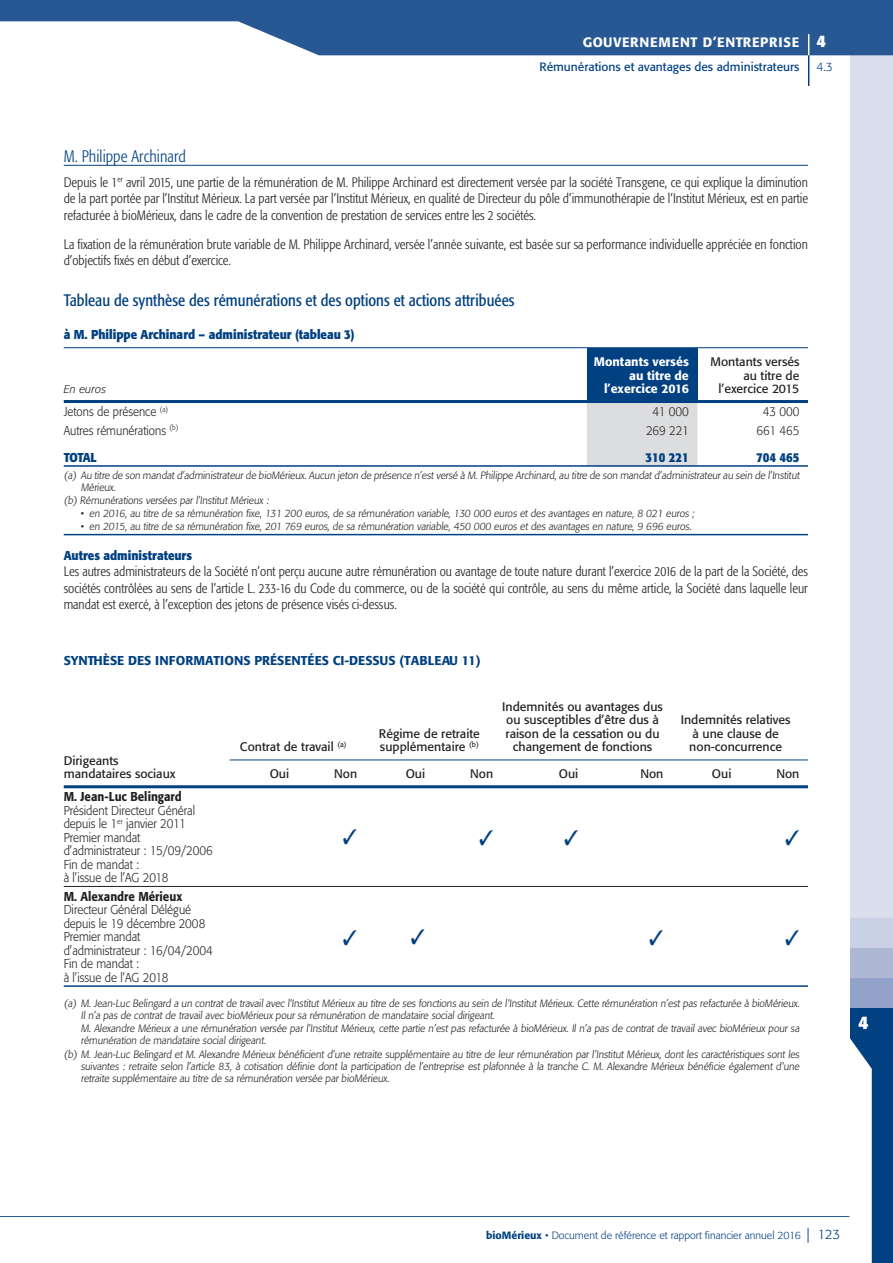
<style>
.page{position:relative;width:893px;height:1263px;background:#fff}
.page>*{position:absolute;margin:0;border:0;box-sizing:border-box;transform-origin:0 0}
.t1{font:700 18px "Formata";color:#fff}
.t2{font:16.5px "Formata Condensed";letter-spacing:.005em;color:#014081}
.t3{font:300 16.5px "Formata Condensed";letter-spacing:.005em;color:#014081}
.t4{font:300 13.5px/16.5px "Formata Condensed";color:#231f20;text-align:justify}
.t5{font:500 13.5px "Formata";letter-spacing:.05em;color:#fff}
.t6{font:300 12.75px/13.5px "Formata";color:#231f20;scale:.9 1}
.t7{font:700 12.75px "Formata";color:#014081;scale:.9 1}
.t8{font:500 12.75px "Formata";color:#014081}
.t9{font:500 12.75px "Formata";color:#231f20;scale:.9 1}
.t10{font:12.3px/13.5px "Formata";color:#231f20}
.t11{font:500 12.3px/13.5px "Formata";color:#fff;text-align:right}
.t12{font:12px "Formata";color:#014081}
.t13{font:300 12px "Formata";color:#014081}
.t14{font:italic 300 11.25px "Formata";letter-spacing:.01em;color:#231f20}
.t15{font:300 10.5px/12px "Formata";color:#231f20;scale:.95 1}
.t16{font:300 10.5px "Formata";color:#014081}
.s1{font-weight:700;font-size:16.5px}
.s2{font-weight:500}
.s3{font-size:15px}
.s4{font-size:13.5px}
</style>
<div class="page">
<hr style="left:0;top:1216px;width:893px;height:1px;background:#285894">
<div style="left:850px;top:0;width:43px;height:919px;background:#dadfed"></div>
<div style="left:850px;top:1216px;width:43px;height:47px;background:#014081"></div>
<div style="left:850px;top:1008px;width:43px;height:208px;background:#014081"></div>
<svg style="left:849px;top:1038px;width:23px;height:225px"></svg>
<svg style="left:0;top:0;width:893px;height:55px;fill:#285894"></svg>
<svg style="left:808px;top:34px;width:1px;height:21px"></svg>
<hr style="left:808px;top:55px;width:1px;height:31px;background:#014081">
<div style="left:850px;top:919px;width:43px;height:29px;background:#cbd1e5"></div>
<div style="left:850px;top:948px;width:43px;height:30px;background:#aeb8d5"></div>
<div style="left:850px;top:978px;width:43px;height:30px;background:#93a2c8"></div>
<hr style="left:64px;top:165px;width:744px;height:1px;background:#014081">
<div style="left:587px;top:348px;width:110px;height:54px;background:#014081"></div>
<div style="left:587px;top:403px;width:110px;height:62px;background:#dcdddf"></div>
<hr style="left:64px;top:347px;width:744px;height:1px;background:#014081">
<hr style="left:64px;top:400px;width:744px;height:3px;background:#014081">
<hr style="left:64px;top:465px;width:744px;height:2px;background:#014081">
<hr style="left:64px;top:534px;width:744px;height:1px;background:#014081">
<hr style="left:230px;top:760px;width:578px;height:1px;background:#014081">
<hr style="left:64px;top:785px;width:744px;height:3px;background:#014081">
<hr style="left:64px;top:886px;width:744px;height:1px;background:#231f20">
<hr style="left:64px;top:985px;width:744px;height:2px;background:#014081">
<p class="t5" style="left:583px;top:34px;width:245px">GOUVERNEMENT D’ENTREPRISE <span class="s1">4</span></p>
<p class="t12" style="left:539px;top:60px;width:262px">Rémunérations et avantages des administrateurs</p>
<p class="t13" style="left:816px;top:60px;width:18px">4.3</p>
<h2 class="t3" style="left:64px;top:146px;width:124px">M. Philippe Archinard</h2>
<p class="t4" style="left:64px;top:174px;width:746px">Depuis le 1<sup>er</sup> avril 2015, une partie de la rémunération de M. Philippe Archinard est directement versée par la société Transgene, ce qui explique la diminution de la part portée par l’Institut Mérieux. La part versée par l’Institut Mérieux, en qualité de Directeur du pôle d’immunothérapie de l’Institut Mérieux, est en partie refacturée à bioMérieux, dans le cadre de la convention de prestation de services entre les 2 sociétés.</p>
<p class="t4" style="left:64px;top:236px;width:746px">La fixation de la rémunération brute variable de M. Philippe Archinard, versée l’année suivante, est basée sur sa performance individuelle appréciée en fonction d’objectifs fixés en début d’exercice.</p>
<h2 class="t2" style="left:64px;top:291px;width:452px">Tableau de synthèse des rémunérations et des options et actions attribuées</h2>
<p class="t7" style="left:64px;top:327px;width:325px">à M. Philippe Archinard – administrateur (tableau 3)</p>
<p class="t14" style="left:64px;top:382px;width:44px">En euros</p>
<p class="t11" style="left:594px;top:355px;width:97px">Montants versés au titre de l’exercice 2016</p>
<p class="t10" style="left:710px;top:355px;width:90px;text-align:right">Montants versés au titre de l’exercice 2015</p>
<p class="t6" style="left:64px;top:405px;width:118px">Jetons de présence <sup>(a)</sup></p>
<p class="t6" style="left:652px;top:405px;width:42px">41 000</p>
<p class="t6" style="left:763px;top:405px;width:42px">43 000</p>
<p class="t6" style="left:64px;top:423px;width:129px">Autres rémunérations <sup>(b)</sup></p>
<p class="t6" style="left:646px;top:423px;width:49px">269 221</p>
<p class="t6" style="left:756px;top:423px;width:49px">661 465</p>
<p class="t7" style="left:64px;top:449px;width:38px">TOTAL</p>
<p class="t7" style="left:646px;top:449px;width:50px">310 221</p>
<p class="t7" style="left:756px;top:449px;width:50px">704 465</p>
<p class="t15" style="left:81px;top:469px;width:760px;text-indent:-17px">(a) Au titre de son mandat d’administrateur de bioMérieux. Aucun jeton de présence n’est versé à M. Philippe Archinard, au titre de son mandat d’administrateur au sein de l’Institut<br>Mérieux.</p>
<p class="t15" style="left:64px;top:494px;width:219px">(b) Rémunérations versées par l’Institut Mérieux :</p>
<p class="t15" style="left:81px;top:508px;width:649px">• en 2016, au titre de sa rémunération fixe, 131 200 euros, de sa rémunération variable, 130 000 euros et des avantages en nature, 8 021 euros ;</p>
<p class="t15" style="left:81px;top:521px;width:646px">• en 2015, au titre de sa rémunération fixe, 201 769 euros, de sa rémunération variable, 450 000 euros et des avantages en nature, 9 696 euros.</p>
<p class="t7" style="left:64px;top:547px;width:144px">Autres administrateurs</p>
<p class="t4" style="left:64px;top:564px;width:746px">Les autres administrateurs de la Société n’ont perçu aucune autre rémunération ou avantage de toute nature durant l’exercice 2016 de la part de la Société, des sociétés contrôlées au sens de l’article L. 233-16 du Code du commerce, ou de la société qui contrôle, au sens du même article, la Société dans laquelle leur mandat est exercé, à l’exception des jetons de présence visés ci-dessus.</p>
<p class="t8" style="left:64px;top:653px;width:418px">SYNTHÈSE DES INFORMATIONS PRÉSENTÉES CI-DESSUS (TABLEAU 11)</p>
<p class="t10" style="left:64px;top:754px;width:113px">Dirigeants mandataires sociaux</p>
<p class="t10" style="left:240px;top:740px;width:108px">Contrat de travail <sup>(a)</sup></p>
<p class="t10" style="left:379px;top:727px;width:102px">Régime de retraite supplémentaire <sup>(b)</sup></p>
<p class="t10" style="left:502px;top:700px;width:162px;text-align:center">Indemnités ou avantages dus ou susceptibles d’être dus à raison de la cessation ou du changement de fonctions</p>
<p class="t10" style="left:681px;top:713px;width:111px;text-align:center">Indemnités relatives à une clause de non-concurrence</p>
<p class="t10" style="left:270px;top:767px;width:21px">Oui</p>
<p class="t10" style="left:334px;top:767px;width:25px">Non</p>
<p class="t10" style="left:406px;top:767px;width:21px">Oui</p>
<p class="t10" style="left:470px;top:767px;width:25px">Non</p>
<p class="t10" style="left:559px;top:767px;width:21px">Oui</p>
<p class="t10" style="left:640px;top:767px;width:25px">Non</p>
<p class="t10" style="left:712px;top:767px;width:21px">Oui</p>
<p class="t10" style="left:776px;top:767px;width:25px">Non</p>
<p class="t9" style="left:64px;top:789px;width:133px">M. Jean-Luc Belingard</p>
<p class="t6" style="left:64px;top:804px;width:167px">Président Directeur Général depuis le 1<sup>er</sup> janvier 2011<br>Premier mandat d’administrateur : 15/09/2006<br>Fin de mandat :<br>à l’issue de l’AG 2018</p>
<p class="t9" style="left:64px;top:889px;width:133px">M. Alexandre Mérieux</p>
<p class="t6" style="left:64px;top:903px;width:167px">Directeur Général Délégué depuis le 19 décembre 2008<br>Premier mandat d’administrateur : 16/04/2004<br>Fin de mandat :<br>à l’issue de l’AG 2018</p>
<p class="t15" style="left:81px;top:998px;width:760px;text-indent:-17px">(a) M. Jean-Luc Belingard a un contrat de travail avec l'Institut Mérieux au titre de ses fonctions au sein de l'Institut Mérieux. Cette rémunération n’est pas refacturée à bioMérieux.<br>Il n’a pas de contrat de travail avec bioMérieux pour sa rémunération de mandataire social dirigeant.</p>
<p class="t15" style="left:81px;top:1023px;width:760px">M. Alexandre Mérieux a une rémunération versée par l’Institut Mérieux, cette partie n’est pas refacturée à bioMérieux. Il n’a pas de contrat de travail avec bioMérieux pour sa rémunération de mandataire social dirigeant.</p>
<p class="t15" style="left:81px;top:1048px;width:760px;text-align:justify;text-indent:-17px">(b) M. Jean-Luc Belingard et M. Alexandre Mérieux bénéficient d’une retraite supplémentaire au titre de leur rémunération par l’Institut Mérieux, dont les caractéristiques sont les suivantes : retraite selon l’article 83, à cotisation définie dont la participation de l’entreprise est plafonnée à la tranche C. M. Alexandre Mérieux bénéficie également d'une retraite supplémentaire au titre de sa rémunération versée par bioMérieux.</p>
<h1 class="t1" style="left:858px;top:1011px;width:12px">4</h1>
<p class="t16" style="left:486px;top:1229px;width:356px"><span class="s2">bioMérieux</span> • Document de référence et rapport financier annuel 2016 <span class="s3">|</span> <span class="s4">123</span></p>
</div>
